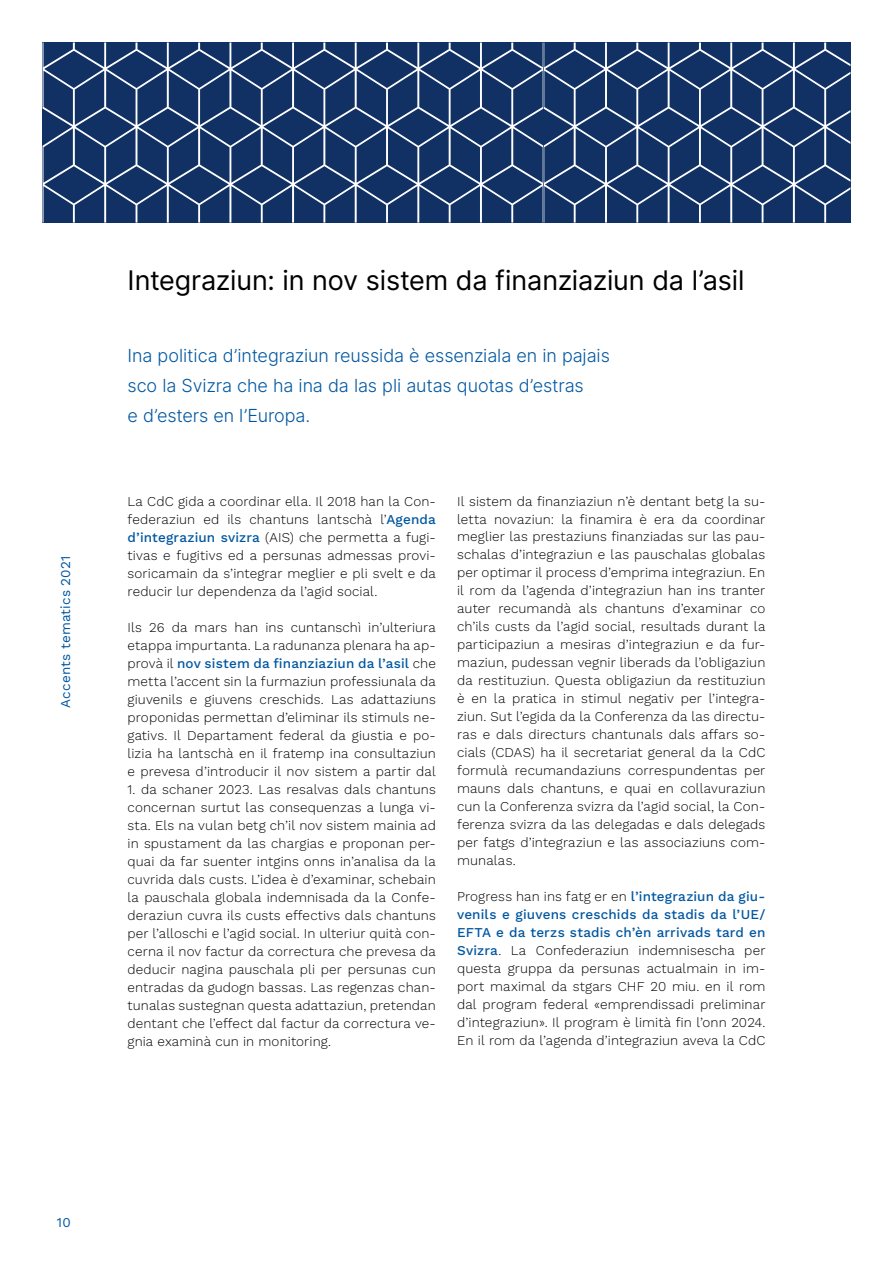
<style>
.page{position:relative;width:893px;height:1263px;background:#fff}
.page>*{position:absolute;margin:0;border:0;box-sizing:border-box;transform-origin:0 0}
.t1{font:27px "Inter";letter-spacing:-.005em;color:#000}
.t2{font:300 18px/30px "Inter";letter-spacing:-.005em;color:#0057a1}
.t3{font:300 13.5px/18px "Work Sans";letter-spacing:.01em;color:#000;text-align:justify}
.t4{font:13.5px "Work Sans";letter-spacing:.01em;color:#0057a1}
.s1{font-weight:500;color:#0057a1}
</style>
<div class="page">
<svg style="left:544px;top:43px;width:306px;height:180px;background:#2a4674"></svg>
<svg style="left:43px;top:43px;width:500px;height:180px;background:#2a4774"></svg>
<p class="t4" style="left:55px;top:707px;width:154px;rotate:-90deg">Accents tematics 2021</p>
<h1 class="t1" style="left:128px;top:260px;width:619px">Integraziun: in nov sistem da finanziaziun da l’asil</h1>
<h2 class="t2" style="left:128px;top:340px;width:484px">Ina politica d’integraziun reussida è essenziala en in pajais sco la Svizra che ha ina da las pli autas quotas d’estras<br>e d’esters en l’Europa.</h2>
<p class="t3" style="left:128px;top:491px;width:310px">La CdC gida a coordinar ella. Il 2018 han la Con&shy;federaziun ed ils chantuns lantschà l’<span class="s1">Agenda d’integraziun svizra</span> (AIS) che permetta a fugi&shy;tivas e fugitivs ed a persunas admessas provi&shy;soricamain da s’integrar meglier e pli svelt e da reducir lur dependenza da l’agid social.</p>
<p class="t3" style="left:128px;top:617px;width:310px">Ils 26 da mars han ins cuntanschì in’ulteriura etappa impurtanta. La radunanza plenara ha ap&shy;provà il <span class="s1">nov sistem da finanziaziun da l’asil</span> che metta l’accent sin la furmaziun professiunala da giuvenils e giuvens creschids. Las adattaziuns proponidas permettan d’eliminar ils stimuls ne&shy;gativs. Il Departament federal da giustia e po&shy;lizia ha lantschà en il fratemp ina consultaziun e prevesa d’introducir il nov sistem a partir dal</p>
<p class="t3" style="left:128px;top:779px;width:310px">1. da schaner 2023. Las resalvas dals chantuns concernan surtut las consequenzas a lunga vi&shy;sta. Els na vulan betg ch’il nov sistem mainia ad in spustament da las chargias e proponan per&shy;quai da far suenter intgins onns in’analisa da la cuvrida dals custs. L’idea è d’examinar, schebain la pauschala globala indemnisada da la Confe&shy;deraziun cuvra ils custs effectivs dals chantuns per l’alloschi e l’agid social. In ulteriur quità con&shy;cerna il nov factur da correctura che prevesa da deducir nagina pauschala pli per persunas cun entradas da gudogn bassas. Las regenzas chan&shy;tunalas sustegnan questa adattaziun, pretendan dentant che l’effect dal factur da correctura ve&shy;gnia examinà cun in monitoring.</p>
<p class="t3" style="left:457px;top:491px;width:310px">Il sistem da finanziaziun n’è dentant betg la su&shy;letta novaziun: la finamira è era da coordinar meglier las prestaziuns finanziadas sur las pau&shy;schalas d’integraziun e las pauschalas globalas per optimar il process d’emprima integraziun. En il rom da l’agenda d’integraziun han ins tranter auter recumandà als chantuns d’examinar co ch’ils custs da l’agid social, resultads durant la participaziun a mesiras d’integraziun e da fur&shy;maziun, pudessan vegnir liberads da l’obligaziun da restituziun. Questa obligaziun da restituziun è en la pratica in stimul negativ per l’integra&shy;ziun. Sut l’egida da la Conferenza da las directu&shy;ras e dals directurs chantunals dals affars so&shy;cials (CDAS) ha il secretariat general da la CdC formulà recumandaziuns correspundentas per mauns dals chantuns, e quai en collavuraziun cun la Conferenza svizra da l’agid social, la Con&shy;ferenza svizra da las delegadas e dals delegads per fatgs d’integraziun e las associaziuns com&shy;munalas.</p>
<p class="t3" style="left:457px;top:887px;width:310px">Progress han ins fatg er en <span class="s1">l’integraziun da giu&shy;venils e giuvens creschids da stadis da l’UE/ EFTA e da terzs stadis ch’èn arrivads tard en Svizra</span>. La Confederaziun indemnisescha per questa gruppa da persunas actualmain in im&shy;port maximal da stgars CHF 20 miu. en il rom dal program federal «emprendissadi preliminar d’integraziun». Il program è limità fin l’onn 2024.<br>En il rom da l’agenda d’integraziun aveva la CdC</p>
<p class="t4" style="left:57px;top:1212px;width:15px">10</p>
</div>
